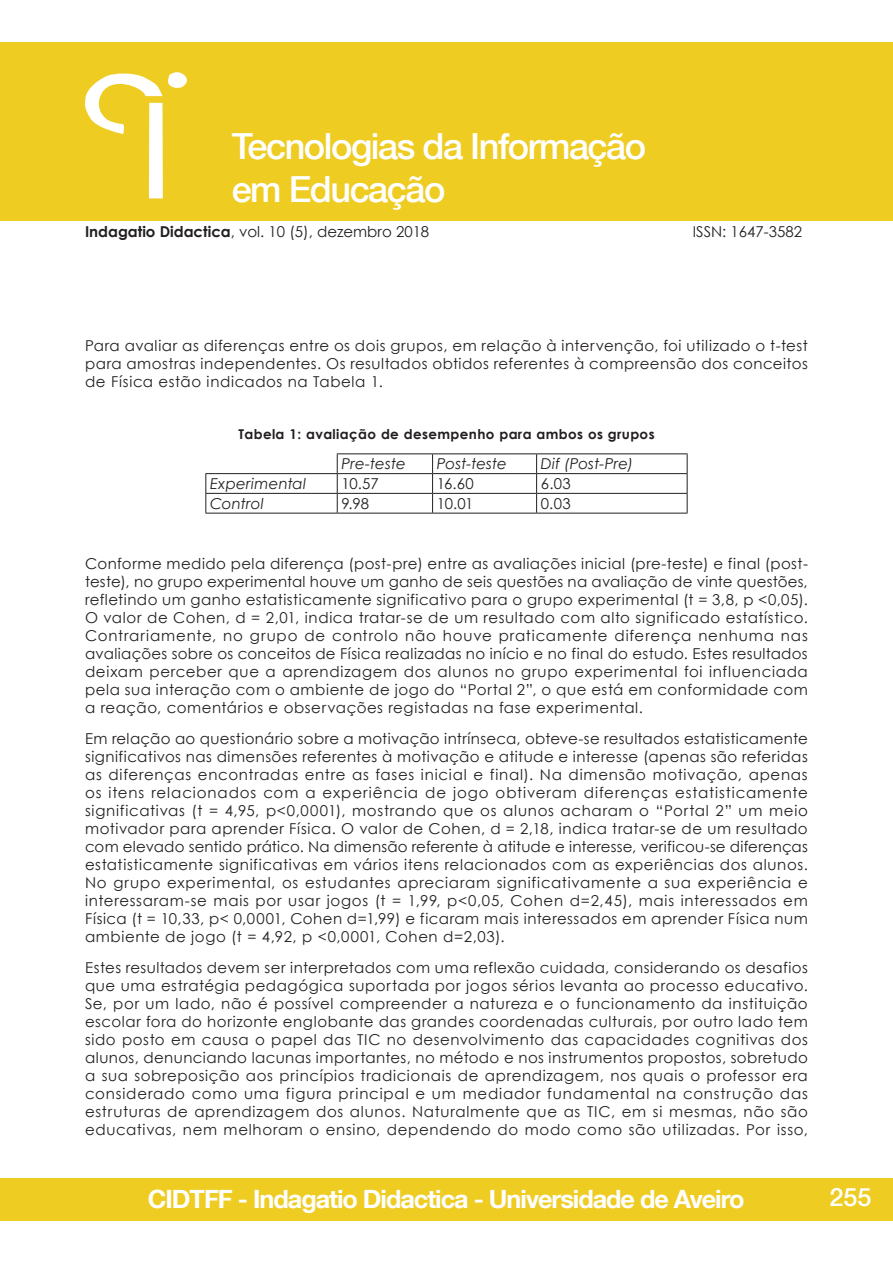
<style>
.page{position:relative;width:893px;height:1263px;background:#fff}
.page>*{position:absolute;margin:0;border:0;box-sizing:border-box;transform-origin:0 0}
.t1{font:500 36px/43.2px "Helvetica Neue LT Com";letter-spacing:-.04em;color:#fff}
.t2{font:700 25.2px "Helvetica Neue LT Com";letter-spacing:-.04em;color:#fff}
.t3{font:500 25.2px "Helvetica Neue LT Com";color:#fff}
.paragrafos{font:15px/18px "Century Gothic";letter-spacing:.04em;color:#231f20;text-align:justify}
.paragrafos-2{font:15px "Century Gothic";color:#231f20}
.texto_de_tabela{font:italic 15px "Century Gothic";letter-spacing:.01em;color:#231f20}
.texto_de_tabela-2{font:15px "Century Gothic";color:#231f20}
.LEGENDA{font:700 13.5px "Century Gothic";letter-spacing:.03em;color:#231f20}
.s1{font-weight:700}
</style>
<div class="page">
<div style="left:0;top:43px;width:893px;height:178px;background:#efcc22"></div>
<div style="left:0;top:1178px;width:893px;height:42px;background:#efcc22"></div>
<div style="left:149px;top:103px;width:14px;height:95px;background:#fff"></div>
<svg style="left:85px;top:72px;width:102px;height:62px"></svg>
<hr style="left:337px;top:453px;width:96px;height:1px;background:#231f20">
<hr style="left:433px;top:453px;width:104px;height:1px;background:#231f20">
<hr style="left:537px;top:453px;width:150px;height:1px;background:#231f20">
<hr style="left:205px;top:473px;width:132px;height:1px;background:#231f20">
<hr style="left:337px;top:473px;width:96px;height:1px;background:#231f20">
<hr style="left:433px;top:473px;width:104px;height:1px;background:#231f20">
<hr style="left:537px;top:473px;width:150px;height:1px;background:#231f20">
<hr style="left:205px;top:493px;width:132px;height:1px;background:#231f20">
<svg style="left:205px;top:474px;width:1px;height:39px"></svg>
<hr style="left:337px;top:493px;width:96px;height:1px;background:#231f20">
<svg style="left:337px;top:454px;width:1px;height:59px"></svg>
<hr style="left:433px;top:493px;width:104px;height:1px;background:#231f20">
<svg style="left:432px;top:454px;width:1px;height:59px"></svg>
<hr style="left:537px;top:493px;width:150px;height:1px;background:#231f20">
<svg style="left:536px;top:454px;width:1px;height:59px"></svg>
<svg style="left:687px;top:454px;width:1px;height:59px"></svg>
<hr style="left:205px;top:513px;width:132px;height:1px;background:#231f20">
<hr style="left:337px;top:513px;width:96px;height:1px;background:#231f20">
<hr style="left:433px;top:513px;width:104px;height:1px;background:#231f20">
<hr style="left:537px;top:513px;width:150px;height:1px;background:#231f20">
<h1 class="t1" style="left:232px;top:124px;width:416px">Tecnologias da Informação em Educação</h1>
<p class="paragrafos-2" style="left:85px;top:221px;width:346px"><span class="s1">Indagatio Didactica</span>, vol. 10 (5), dezembro 2018</p>
<p class="paragrafos-2" style="left:693px;top:221px;width:111px">ISSN: 1647-3582</p>
<p class="paragrafos" style="left:85px;top:337px;width:724px">Para avaliar as diferenças entre os dois grupos, em relação à intervenção, foi utilizado o t-test para amostras independentes. Os resultados obtidos referentes à compreensão dos conceitos de Física estão indicados na Tabela 1.</p>
<p class="LEGENDA" style="left:238px;top:424px;width:418px">Tabela 1: avaliação de desempenho para ambos os grupos</p>
<p class="texto_de_tabela" style="left:341px;top:453px;width:66px">Pre-teste</p>
<p class="texto_de_tabela" style="left:437px;top:453px;width:72px">Post-teste</p>
<p class="texto_de_tabela" style="left:541px;top:453px;width:94px">Dif (Post-Pre)</p>
<p class="texto_de_tabela" style="left:210px;top:473px;width:98px">Experimental</p>
<p class="texto_de_tabela-2" style="left:341px;top:473px;width:39px">10.57</p>
<p class="texto_de_tabela-2" style="left:437px;top:473px;width:39px">16.60</p>
<p class="texto_de_tabela-2" style="left:541px;top:473px;width:31px">6.03</p>
<p class="texto_de_tabela" style="left:210px;top:493px;width:55px">Control</p>
<p class="texto_de_tabela-2" style="left:341px;top:493px;width:29px">9.98</p>
<p class="texto_de_tabela-2" style="left:437px;top:493px;width:38px">10.01</p>
<p class="texto_de_tabela-2" style="left:541px;top:493px;width:31px">0.03</p>
<p class="paragrafos" style="left:85px;top:554px;width:724px">Conforme medido pela diferença (post-pre) entre as avaliações inicial (pre-teste) e final (post&shy;teste), no grupo experimental houve um ganho de seis questões na avaliação de vinte questões, refletindo um ganho estatisticamente significativo para o grupo experimental (t = 3,8, p &lt;0,05).<br>O valor de Cohen, d = 2,01, indica tratar-se de um resultado com alto significado estatístico.<br>Contrariamente, no grupo de controlo não houve praticamente diferença nenhuma nas avaliações sobre os conceitos de Física realizadas no início e no final do estudo. Estes resultados deixam perceber que a aprendizagem dos alunos no grupo experimental foi influenciada pela sua interação com o ambiente de jogo do “Portal 2”, o que está em conformidade com a reação, comentários e observações registadas na fase experimental.</p>
<p class="paragrafos" style="left:85px;top:729px;width:724px">Em relação ao questionário sobre a motivação intrínseca, obteve-se resultados estatisticamente significativos nas dimensões referentes à motivação e atitude e interesse (apenas são referidas as diferenças encontradas entre as fases inicial e final). Na dimensão motivação, apenas os itens relacionados com a experiência de jogo obtiveram diferenças estatisticamente significativas (t = 4,95, p&lt;0,0001), mostrando que os alunos acharam o “Portal 2” um meio motivador para aprender Física. O valor de Cohen, d = 2,18, indica tratar-se de um resultado com elevado sentido prático. Na dimensão referente à atitude e interesse, verificou-se diferenças estatisticamente significativas em vários itens relacionados com as experiências dos alunos.<br>No grupo experimental, os estudantes apreciaram significativamente a sua experiência e interessaram-se mais por usar jogos (t = 1,99, p&lt;0,05, Cohen d=2,45), mais interessados em Física (t = 10,33, p&lt; 0,0001, Cohen d=1,99) e ficaram mais interessados em aprender Física num ambiente de jogo (t = 4,92, p &lt;0,0001, Cohen d=2,03).</p>
<p class="paragrafos" style="left:85px;top:958px;width:724px">Estes resultados devem ser interpretados com uma reflexão cuidada, considerando os desafios que uma estratégia pedagógica suportada por jogos sérios levanta ao processo educativo.<br>Se, por um lado, não é possível compreender a natureza e o funcionamento da instituição escolar fora do horizonte englobante das grandes coordenadas culturais, por outro lado tem sido posto em causa o papel das TIC no desenvolvimento das capacidades cognitivas dos alunos, denunciando lacunas importantes, no método e nos instrumentos propostos, sobretudo a sua sobreposição aos princípios tradicionais de aprendizagem, nos quais o professor era considerado como uma figura principal e um mediador fundamental na construção das estruturas de aprendizagem dos alunos. Naturalmente que as TIC, em si mesmas, não são educativas, nem melhoram o ensino, dependendo do modo como são utilizadas. Por isso,</p>
<h2 class="t2" style="left:148px;top:1183px;width:598px">CIDTFF - Indagatio Didactica - Universidade de Aveiro</h2>
<h2 class="t3" style="left:829px;top:1181px;width:44px">255</h2>
</div>
